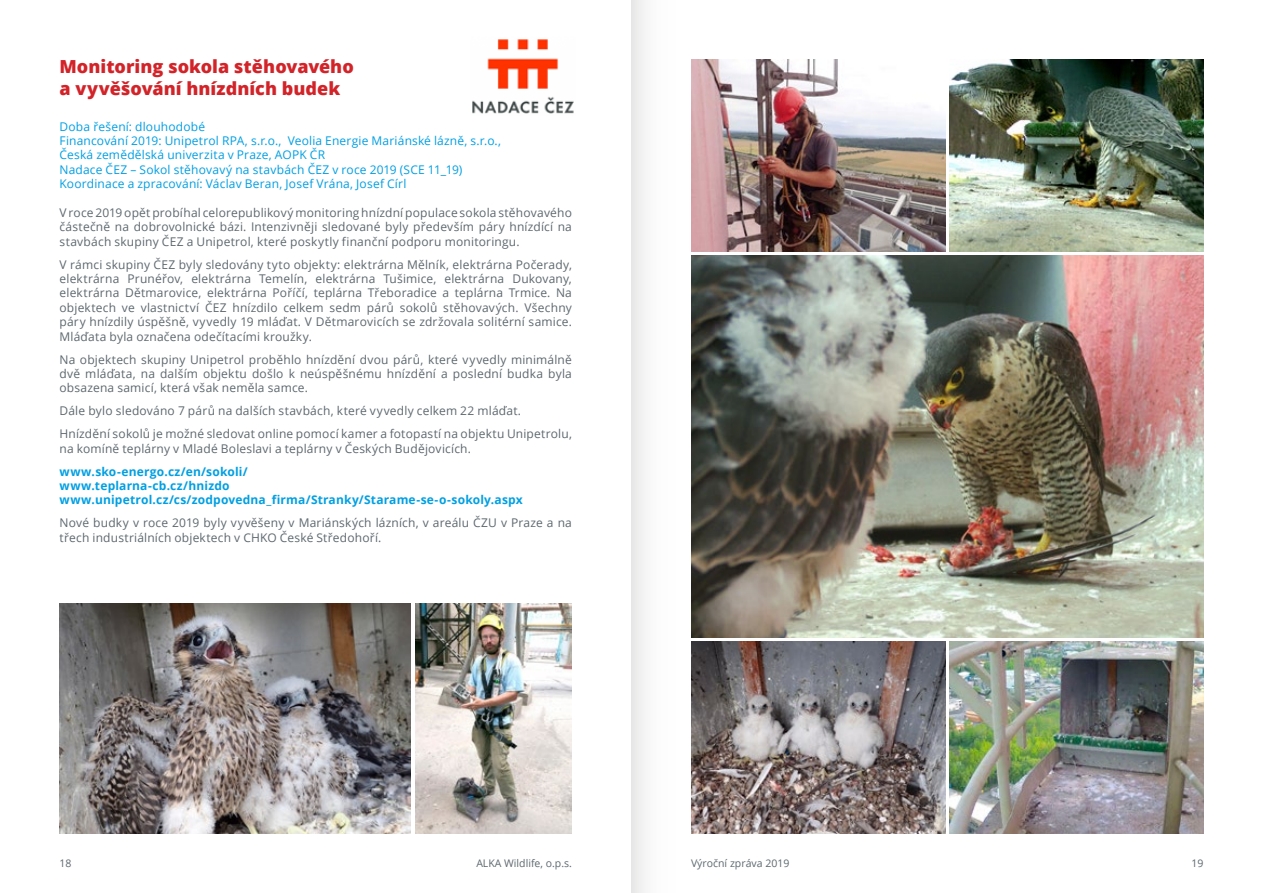
<style>
.page{position:relative;width:1263px;height:893px;background:#fff}
.page>*{position:absolute;margin:0;border:0;box-sizing:border-box;transform-origin:0 0}
.t1{font:800 18px/21.6px "Open Sans";color:#d22329}
.t2{font:12px/14.4px "Open Sans";letter-spacing:.015em;color:#5d686e;text-align:justify}
.t3{font:12px/14.4px "Open Sans";letter-spacing:.015em;color:#009fe3}
.t4{font:700 12px/14.4px "Open Sans";letter-spacing:.015em;color:#009fe3}
.t5{font:10.5px "Open Sans";color:#5d686e}
</style>
<div class="page">
<img style="left:691px;top:256px;width:512px;height:381px">
<img style="left:691px;top:60px;width:254px;height:192px">
<img style="left:949px;top:60px;width:254px;height:192px">
<img style="left:691px;top:641px;width:254px;height:192px">
<img style="left:949px;top:641px;width:254px;height:192px">
<img style="left:60px;top:604px;width:351px;height:229px">
<img style="left:415px;top:604px;width:157px;height:229px">
<img style="left:472px;top:39px;width:102px;height:75px">
<div style="left:631px;top:0;width:48px;height:893px;background:linear-gradient(to right,#ededed,#fff)"></div>
<h1 class="t1" style="left:60px;top:55px;width:296px">Monitoring sokola stěhovavého a vyvěšování hnízdních budek</h1>
<p class="t3" style="left:60px;top:119px;width:443px">Doba řešení: dlouhodobé<br>Financování 2019: Unipetrol RPA, s.r.o., Veolia Energie Mariánské lázně, s.r.o., Česká zemědělská univerzita v Praze, AOPK ČR<br>Nadace ČEZ – Sokol stěhovavý na stavbách ČEZ v roce 2019 (SCE 11_19)<br>Koordinace a zpracování: Václav Beran, Josef Vrána, Josef Círl</p>
<p class="t2" style="left:60px;top:205px;width:514px">V roce 2019 opět probíhal celorepublikový monitoring hnízdní populace sokola stěhovavého částečně na dobrovolnické bázi. Intenzivněji sledované byly především páry hnízdící na stavbách skupiny ČEZ a Unipetrol, které poskytly finanční podporu monitoringu.</p>
<p class="t2" style="left:60px;top:257px;width:514px">V rámci skupiny ČEZ byly sledovány tyto objekty: elektrárna Mělník, elektrárna Počerady, elektrárna Prunéřov, elektrárna Temelín, elektrárna Tušimice, elektrárna Dukovany, elektrárna Dětmarovice, elektrárna Poříčí, teplárna Třeboradice a teplárna Trmice. Na objektech ve vlastnictví ČEZ hnízdilo celkem sedm párů sokolů stěhovavých. Všechny páry hnízdily úspěšně, vyvedly 19 mláďat. V Dětmarovicích se zdržovala solitérní samice.<br>Mláďata byla označena odečítacími kroužky.</p>
<p class="t2" style="left:60px;top:352px;width:514px">Na objektech skupiny Unipetrol proběhlo hnízdění dvou párů, které vyvedly minimálně dvě mláďata, na dalším objektu došlo k neúspěšnému hnízdění a poslední budka byla obsazena samicí, která však neměla samce.</p>
<p class="t2" style="left:60px;top:399px;width:514px;line-height:23px">Dále bylo sledováno 7 párů na dalších stavbách, které vyvedly celkem 22 mláďat.<br>Hnízdění sokolů je možné sledovat online pomocí kamer a fotopastí na objektu Unipetrolu,</p>
<p class="t2" style="left:60px;top:441px;width:413px">na komíně teplárny v Mladé Boleslavi a teplárny v Českých Budějovicích.</p>
<p class="t4" style="left:60px;top:464px;width:465px">www.sko-energo.cz/en/sokoli/<br>www.teplarna-cb.cz/hnizdo www.unipetrol.cz/cs/zodpovedna_firma/Stranky/Starame-se-o-sokoly.aspx</p>
<p class="t2" style="left:60px;top:515px;width:514px">Nové budky v roce 2019 byly vyvěšeny v Mariánských lázních, v areálu ČZU v Praze a na třech industriálních objektech v CHKO České Středohoří.</p>
<p class="t5" style="left:60px;top:856px;width:14px">18</p>
<p class="t5" style="left:476px;top:856px;width:97px">ALKA Wildlife, o.p.s.</p>
<p class="t5" style="left:691px;top:856px;width:100px">Výroční zpráva 2019</p>
<p class="t5" style="left:1191px;top:856px;width:14px">19</p>
</div>
